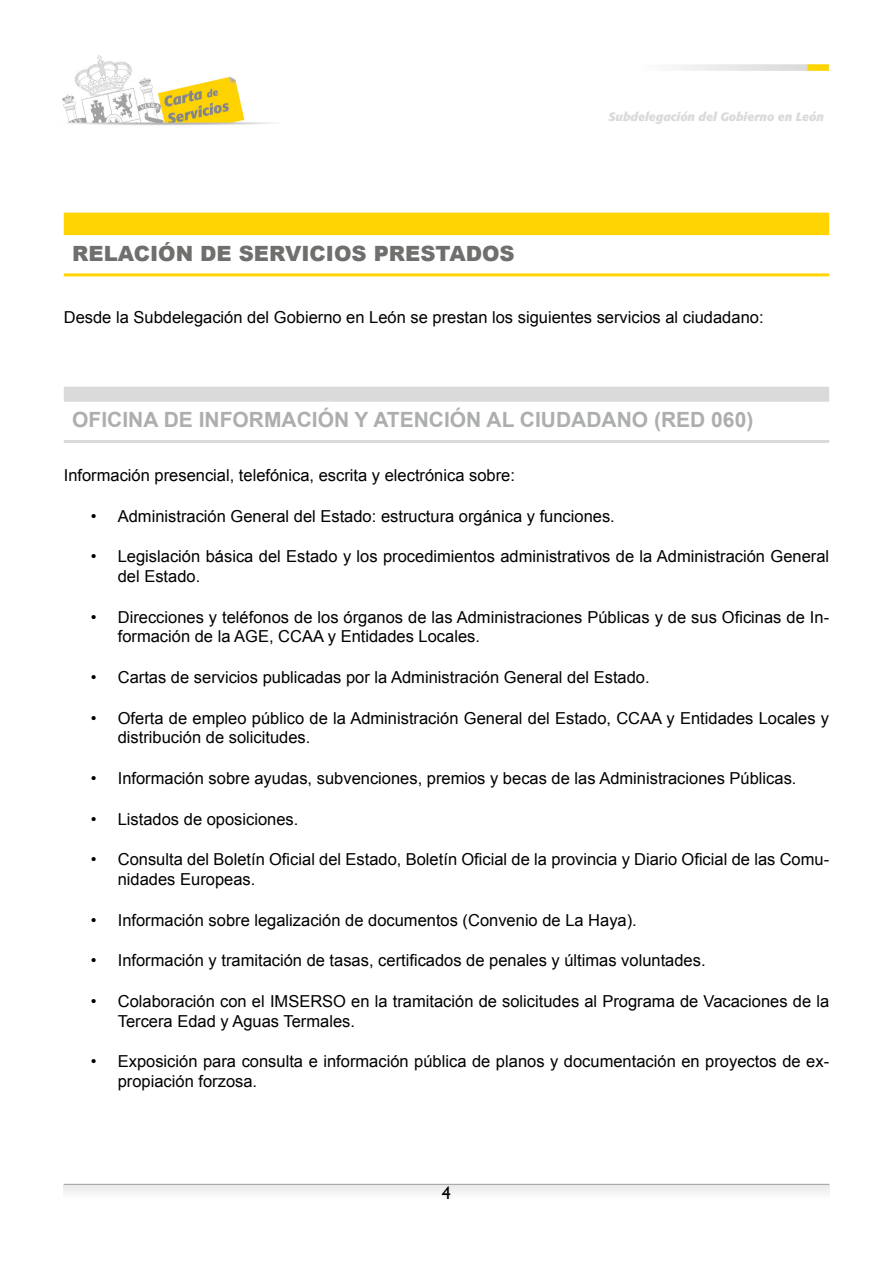
<style>
.page{position:relative;width:893px;height:1263px;background:#fff}
.page>*{position:absolute;margin:0;border:0;box-sizing:border-box;transform-origin:0 0}
.GENERAL-NIVEL-2{font:700 21px "Arial";color:#adaeae}
.GENERAL-NIVEL-1{font:900 21px "Arial";color:#6f6f6e}
.t1{font:18px "Gill Sans";color:#000}
.GENERAL-PARRAFO-1-DE{font:16.5px/19.5px "Arial";color:#000}
.t2{font:italic 700 12px "Formata";color:#dadada}
</style>
<div class="page">
<div style="left:64px;top:1184px;width:765px;height:15px;background:#f3f3f3"></div>
<hr style="left:64px;top:1184px;width:765px;height:1px;background:#9c9d9d">
<img style="left:62px;top:55px;width:768px;height:71px">
<div style="left:64px;top:213px;width:765px;height:22px;background:#ffd400"></div>
<hr style="left:64px;top:273px;width:765px;height:3px;background:#ffd400">
<div style="left:64px;top:387px;width:765px;height:15px;background:#dadada"></div>
<hr style="left:64px;top:440px;width:765px;height:3px;background:#dadada">
<p class="GENERAL-NIVEL-1" style="left:72px;top:238px;width:444px">RELACIÓN DE SERVICIOS PRESTADOS</p>
<p class="t2" style="left:609px;top:109px;width:217px">Subdelegación del Gobierno en León</p>
<p class="GENERAL-PARRAFO-1-DE" style="left:64px;top:307px;width:701px">Desde la Subdelegación del Gobierno en León se prestan los siguientes servicios al ciudadano:</p>
<p class="GENERAL-NIVEL-2" style="left:72px;top:406px;width:682px">OFICINA DE INFORMACIÓN Y ATENCIÓN AL CIUDADANO (RED 060)</p>
<p class="GENERAL-PARRAFO-1-DE" style="left:64px;top:465px;width:453px">Información presencial, telefónica, escrita y electrónica sobre:</p>
<p class="GENERAL-PARRAFO-1-DE" style="left:91px;top:506px;width:526px">• Administración General del Estado: estructura orgánica y funciones.</p>
<p class="GENERAL-PARRAFO-1-DE" style="left:118px;top:547px;width:713px;text-indent:-27px">• Legislación básica del Estado y los procedimientos administrativos de la Administración General del Estado.</p>
<p class="GENERAL-PARRAFO-1-DE" style="left:118px;top:607px;width:713px;text-indent:-27px">• Direcciones y teléfonos de los órganos de las Administraciones Públicas y de sus Oficinas de In&shy;formación de la AGE, CCAA y Entidades Locales.</p>
<p class="GENERAL-PARRAFO-1-DE" style="left:91px;top:667px;width:560px">• Cartas de servicios publicadas por la Administración General del Estado.</p>
<p class="GENERAL-PARRAFO-1-DE" style="left:118px;top:708px;width:713px;text-indent:-27px">• Oferta de empleo público de la Administración General del Estado, CCAA y Entidades Locales y distribución de solicitudes.</p>
<p class="GENERAL-PARRAFO-1-DE" style="left:91px;top:768px;width:707px">• Información sobre ayudas, subvenciones, premios y becas de las Administraciones Públicas.</p>
<p class="GENERAL-PARRAFO-1-DE" style="left:91px;top:809px;width:209px">• Listados de oposiciones.</p>
<p class="GENERAL-PARRAFO-1-DE" style="left:118px;top:850px;width:713px;text-indent:-27px">• Consulta del Boletín Oficial del Estado, Boletín Oficial de la provincia y Diario Oficial de las Comu&shy;nidades Europeas.</p>
<p class="GENERAL-PARRAFO-1-DE" style="left:91px;top:910px;width:548px">• Información sobre legalización de documentos (Convenio de La Haya).</p>
<p class="GENERAL-PARRAFO-1-DE" style="left:91px;top:951px;width:616px">• Información y tramitación de tasas, certificados de penales y últimas voluntades.</p>
<p class="GENERAL-PARRAFO-1-DE" style="left:118px;top:992px;width:713px;text-indent:-27px">• Colaboración con el IMSERSO en la tramitación de solicitudes al Programa de Vacaciones de la<br>Tercera Edad y Aguas Termales.</p>
<p class="GENERAL-PARRAFO-1-DE" style="left:118px;top:1052px;width:713px;text-indent:-27px">• Exposición para consulta e información pública de planos y documentación en proyectos de ex&shy;propiación forzosa.</p>
<p class="t1" style="left:442px;top:1183px;width:10px">4</p>
</div>
